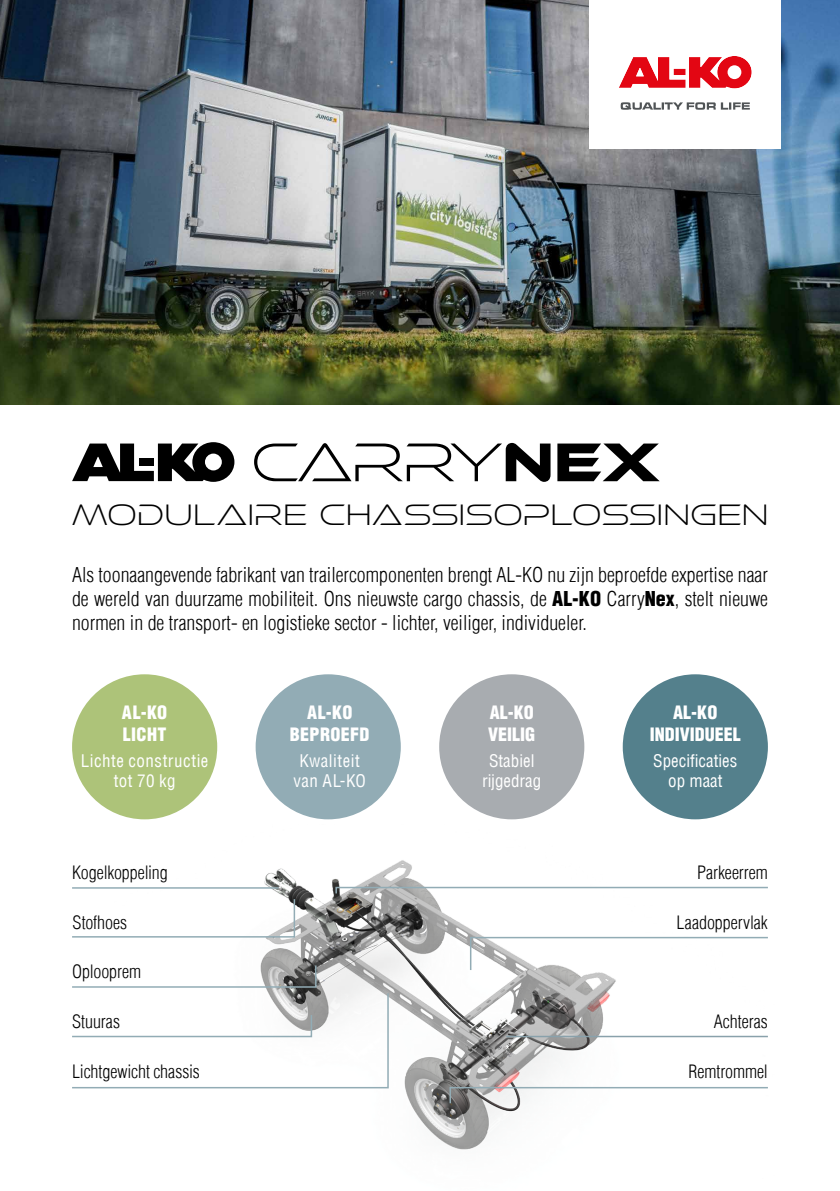
<style>
.page{position:relative;width:840px;height:1191px;background:#fff}
.page>*{position:absolute;margin:0;border:0;box-sizing:border-box;transform-origin:0 0}
.t1{font:30.6px "Ethnocentric El";letter-spacing:.04em;color:#000}
.t2{font:300 condensed 20px/24px "Helvetica Com";color:#000;text-align:justify}
.t3{font:300 condensed 18px "Helvetica Com";letter-spacing:-.005em;color:#000}
.t4{font:900 condensed 18px/21.6px "Helvetica Com";color:#fff}
.t5{font:900 condensed 18px/21.6px "Helvetica Com";letter-spacing:.02em;color:#fff;text-align:center}
.t6{font:900 condensed 18px/21.6px "Helvetica Com";letter-spacing:.025em;color:#fff}
.t7{font:condensed 17px/20.4px "Helvetica Com";letter-spacing:.02em;color:#fff;text-align:center}
.t8{font:condensed 17px/20.4px "Helvetica Com";color:#fff;text-align:center}
.s1{font-weight:900}
</style>
<div class="page">
<img style="left:115px;top:860px;width:653px;height:290px">
<img style="left:0;top:0;width:839px;height:404px">
<div style="left:72px;top:674px;width:145px;height:145px;background:#adc379;border-radius:50%"></div>
<div style="left:255px;top:674px;width:145px;height:145px;background:#92acb5;border-radius:50%"></div>
<div style="left:439px;top:674px;width:145px;height:145px;background:#a8acb0;border-radius:50%"></div>
<div style="left:622px;top:674px;width:145px;height:145px;background:#54808c;border-radius:50%"></div>
<div style="left:589px;top:0;width:191px;height:149px;background:#fff"></div>
<svg style="left:619px;top:56px;width:132px;height:32px"></svg>
<svg style="left:620px;top:102px;width:129px;height:8px"></svg>
<svg style="left:254px;top:443px;width:296px;height:39px"></svg>
<svg style="left:557px;top:443px;width:102px;height:38px"></svg>
<svg style="left:72px;top:442px;width:162px;height:40px"></svg>
<hr style="left:506px;top:1035px;width:261px;height:2px;background:#89a1ab">
<svg style="left:334px;top:886px;width:434px;height:9px"></svg>
<svg style="left:72px;top:964px;width:317px;height:125px"></svg>
<hr style="left:72px;top:887px;width:206px;height:1px;background:#92acb5">
<svg style="left:469px;top:936px;width:299px;height:35px"></svg>
<svg style="left:448px;top:1086px;width:320px;height:18px"></svg>
<svg style="left:72px;top:897px;width:224px;height:41px"></svg>
<h1 class="t1" style="left:72px;top:496px;width:697px">MODULAIRE CHASSISOPLOSSINGEN</h1>
<p class="t2" style="left:72px;top:562px;width:697px">Als toonaangevende fabrikant van trailercomponenten brengt AL-KO nu zijn beproefde expertise naar de wereld van duurzame mobiliteit. Ons nieuwste cargo chassis, de <span class="s1">AL-KO</span> Carry<span class="s1">Nex</span>, stelt nieuwe normen in de transport- en logistieke sector - lichter, veiliger, individueler.</p>
<p class="t6" style="left:122px;top:702px;width:47px">AL-KO<br>LICHT</p>
<p class="t7" style="left:81px;top:750px;width:129px">Lichte constructie tot 70 kg</p>
<p class="t5" style="left:290px;top:702px;width:81px">AL-KO<br>BEPROEFD</p>
<p class="t7" style="left:293px;top:750px;width:74px">Kwaliteit van AL-KO</p>
<p class="t4" style="left:488px;top:702px;width:49px">AL-KO<br>VEILIG</p>
<p class="t8" style="left:482px;top:750px;width:61px">Stabiel rijgedrag</p>
<p class="t4" style="left:649px;top:702px;width:93px;text-align:center">AL-KO<br>INDIVIDUEEL</p>
<p class="t8" style="left:653px;top:750px;width:86px">Specificaties op maat</p>
<p class="t3" style="left:72px;top:861px;width:97px">Kogelkoppeling</p>
<p class="t3" style="left:72px;top:910px;width:56px">Stofhoes</p>
<p class="t3" style="left:696px;top:861px;width:72px">Parkeerrem</p>
<p class="t3" style="left:676px;top:910px;width:93px">Laadoppervlak</p>
<p class="t3" style="left:72px;top:960px;width:70px">Oplooprem</p>
<p class="t3" style="left:72px;top:1010px;width:49px">Stuuras</p>
<p class="t3" style="left:713px;top:1010px;width:55px">Achteras</p>
<p class="t3" style="left:72px;top:1059px;width:129px">Lichtgewicht chassis</p>
<p class="t3" style="left:688px;top:1059px;width:81px">Remtrommel</p>
</div>
